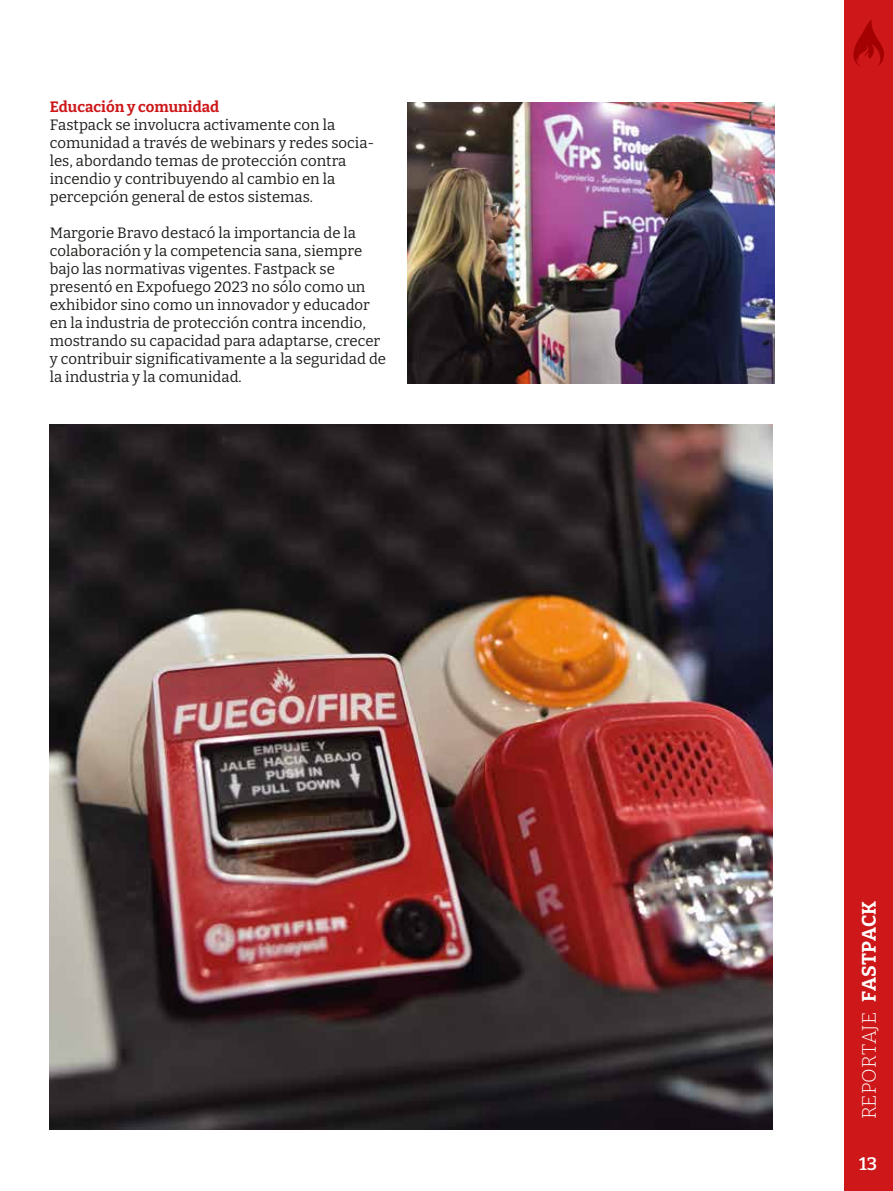
<style>
.page{position:relative;width:893px;height:1191px;background:#fff}
.page>*{position:absolute;margin:0;border:0;box-sizing:border-box;transform-origin:0 0}
.t1{font:300 19.5px "Bitter";color:#fff}
.t2{font:600 18px "Bitter";color:#fff}
.t3{font:15px/18px "Bitter";color:#1d1d1b}
.t4{font:700 15px "Bitter";color:#cd1719}
.s1{font-weight:700}
</style>
<div class="page">
<div style="left:844px;top:0;width:49px;height:1191px;background:#cd1719"></div>
<svg style="left:853px;top:19px;width:31px;height:47px"></svg>
<img style="left:50px;top:424px;width:722px;height:705px">
<img style="left:407px;top:103px;width:367px;height:280px">
<p class="t4" style="left:50px;top:97px;width:171px">Educación y comunidad</p>
<p class="t3" style="left:50px;top:115px;width:326px">Fastpack se involucra activamente con la comunidad a través de webinars y redes socia&shy;les, abordando temas de protección contra incendio y contribuyendo al cambio en la percepción general de estos sistemas.</p>
<p class="t3" style="left:50px;top:223px;width:338px">Margorie Bravo destacó la importancia de la colaboración y la competencia sana, siempre bajo las normativas vigentes. Fastpack se presentó en Expofuego 2023 no sólo como un exhibidor sino como un innovador y educador en la industria de protección contra incendio, mostrando su capacidad para adaptarse, crecer y contribuir significativamente a la seguridad de la industria y la comunidad.</p>
<h1 class="t1" style="left:856px;top:1119px;width:220px;rotate:-90deg">REPORTAJE <span class="s1">FASTPACK</span></h1>
<p class="t2" style="left:859px;top:1152px;width:19px">13</p>
</div>
